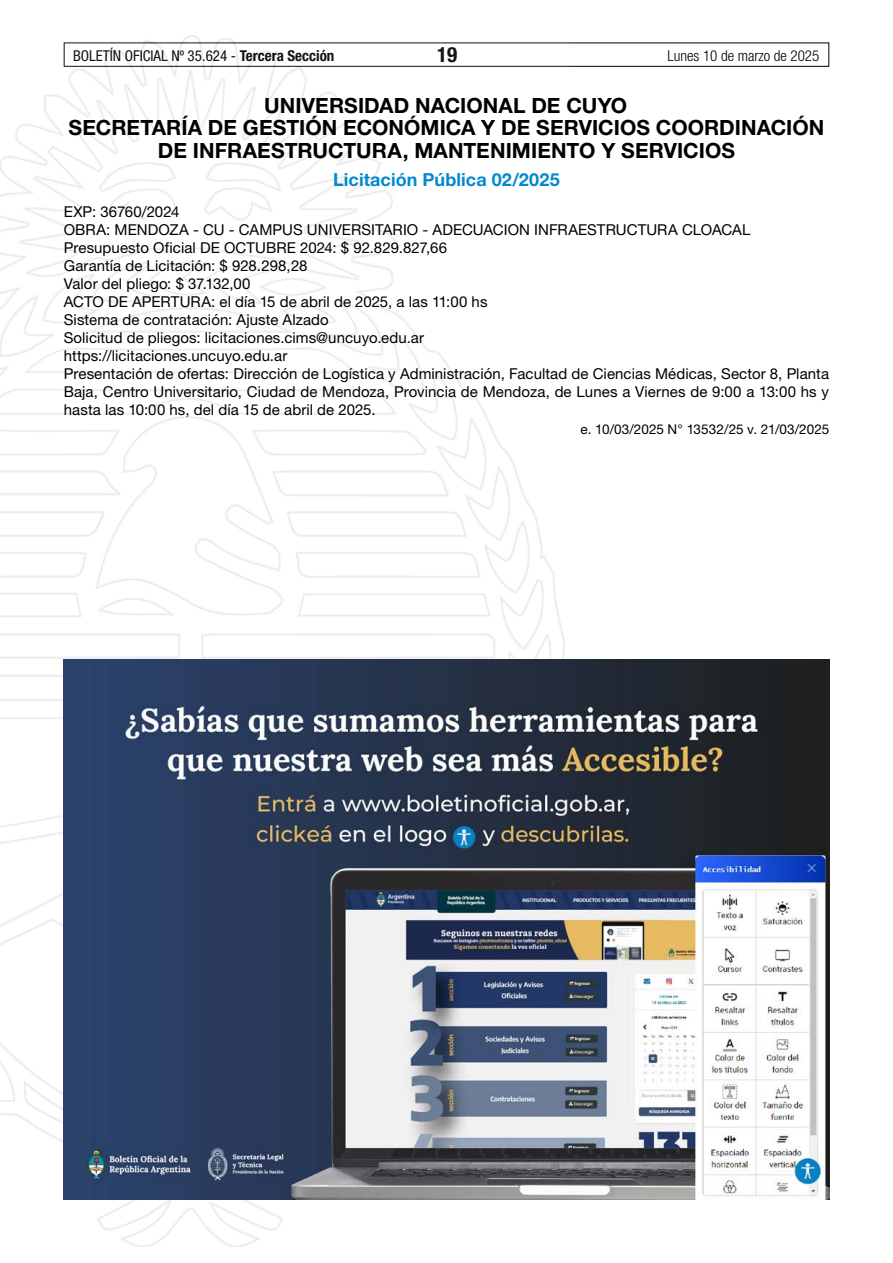
<style>
.page{position:relative;width:893px;height:1263px;background:#fff}
.page>*{position:absolute;margin:0;border:0;box-sizing:border-box;transform-origin:0 0}
.t1{font:700 21px "Helvetica Neue LT Std";color:#000}
.t2{font:700 condensed 21px "Helvetica Neue LT Std";color:#000}
.t3{font:700 18px "Helvetica Neue LT Std";letter-spacing:.005em;color:#0089cf}
.t4{font:15px/18px "Helvetica Neue LT Std";letter-spacing:.005em;color:#000}
.t5{font:condensed 15px "Helvetica Neue LT Std";color:#000}
.t6{font:300 condensed 15px "Helvetica Neue LT Std";color:#000}
.t7{font:13.5px "Helvetica Neue LT Std";letter-spacing:-.005em;color:#000}
.s1{font-weight:700}
.s2{color:#fff}
</style>
<div class="page">
<div style="left:64px;top:43px;width:765px;height:24px;border:1px solid #000"></div>
<img style="left:0;top:35px;width:569px;height:1211px">
<img style="left:64px;top:659px;width:765px;height:540px">
<p class="t5" style="left:73px;top:47px;width:263px">BOLETÍN OFICIAL Nº 35.624 - <span class="s1">Tercera Sección</span></p>
<h1 class="t2" style="left:437px;top:42px;width:22px">19</h1>
<p class="t6" style="left:667px;top:47px;width:153px">Lunes 10 de marzo de 2025</p>
<h1 class="t1" style="left:264px;top:92px;width:379px">UNIVERSIDAD NACIONAL DE CUYO <span class="s2">-</span></h1>
<h1 class="t1" style="left:69px;top:115px;width:757px">SECRETARÍA DE GESTIÓN ECONÓMICA Y DE SERVICIOS COORDINACIÓN</h1>
<h1 class="t1" style="left:158px;top:137px;width:579px">DE INFRAESTRUCTURA, MANTENIMIENTO Y SERVICIOS</h1>
<p class="t3" style="left:333px;top:168px;width:228px">Licitación Pública 02/2025</p>
<p class="t4" style="left:64px;top:202px;width:767px">EXP: 36760/2024<br>OBRA: MENDOZA - CU - CAMPUS UNIVERSITARIO - ADECUACION INFRAESTRUCTURA CLOACAL Presupuesto Oficial DE OCTUBRE 2024: $ 92.829.827,66<br>Garantía de Licitación: $ 928.298,28<br>Valor del pliego: $ 37.132,00<br>ACTO DE APERTURA: el día 15 de abril de 2025, a las 11:00 hs<br>Sistema de contratación: Ajuste Alzado<br>Solicitud de pliegos: licitaciones.cims@uncuyo.edu.ar<br>https://licitaciones.uncuyo.edu.ar<br>Presentación de ofertas: Dirección de Logística y Administración, Facultad de Ciencias Médicas, Sector 8, Planta Baja, Centro Universitario, Ciudad de Mendoza, Provincia de Mendoza, de Lunes a Viernes de 9:00 a 13:00 hs y hasta las 10:00 hs, del día 15 de abril de 2025.</p>
<p class="t7" style="left:580px;top:421px;width:250px">e. 10/03/2025 N° 13532/25 v. 21/03/2025</p>
</div>
